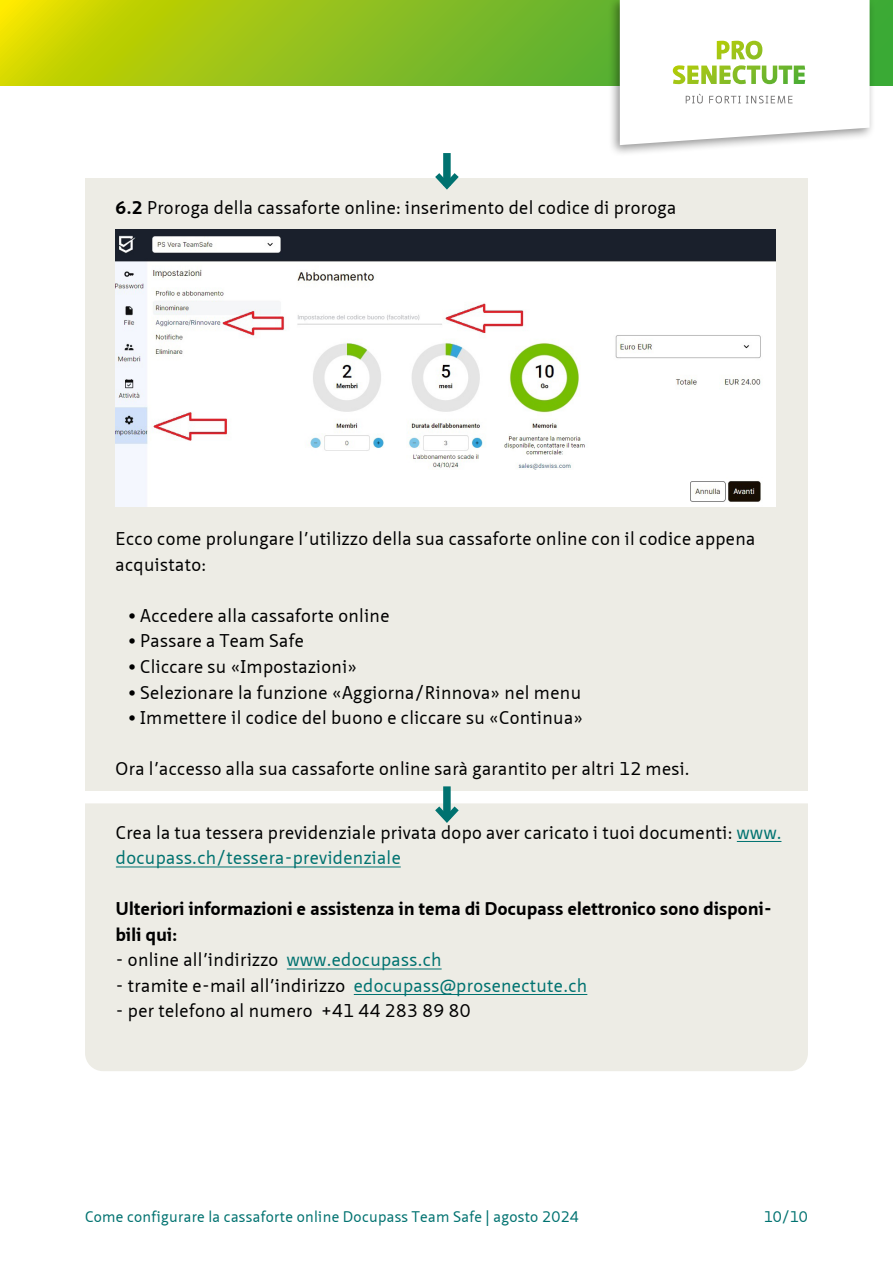
<style>
.page{position:relative;width:893px;height:1263px;background:#fff}
.page>*{position:absolute;margin:0;border:0;box-sizing:border-box;transform-origin:0 0}
.t1{font:18px/25.5px "Neue Sans Pro";letter-spacing:.02em;color:#000}
.t2{font:700 18px/25.5px "Neue Sans Pro";letter-spacing:.02em;color:#000}
.t3{font:15px "Neue Sans Pro";letter-spacing:.02em;color:#007270}
.s1{font-weight:700}
.s2{color:#007270}
</style>
<div class="page">
<svg style="left:0;top:0;width:893px;height:85px;background:#95c21a"></svg>
<div style="left:608px;top:0;width:268px;height:157px;background:#000;opacity:.43"></div>
<svg style="left:620px;top:0;width:250px;height:145px"></svg>
<div style="left:85px;top:803px;width:723px;height:268px;background:#edece5"></div>
<hr style="left:737px;top:841px;width:44px;height:1px;background:#007270">
<hr style="left:116px;top:866px;width:285px;height:1px;background:#007270">
<hr style="left:287px;top:968px;width:155px;height:1px;background:#007270">
<hr style="left:354px;top:994px;width:233px;height:1px;background:#007270">
<div style="left:85px;top:179px;width:723px;height:612px;background:#edece5"></div>
<div style="left:443px;top:153px;width:8px;height:32px;background:#007270"></div>
<svg style="left:429px;top:167px;width:36px;height:23px"></svg>
<img style="left:116px;top:229px;width:660px;height:277px">
<div style="left:443px;top:786px;width:8px;height:33px;background:#007270"></div>
<svg style="left:429px;top:800px;width:36px;height:27px"></svg>
<p class="t1" style="left:116px;top:195px;width:562px"><span class="s1">6.2</span> Proroga della cassaforte online: inserimento del codice di proroga</p>
<p class="t1" style="left:116px;top:526px;width:641px">Ecco come prolungare l’utilizzo della sua cassaforte online con il codice appena acquistato:</p>
<p class="t1" style="left:128px;top:603px;width:263px"><span class="s1">•</span> Accedere alla cassaforte online</p>
<p class="t1" style="left:128px;top:628px;width:177px"><span class="s1">•</span> Passare a Team Safe</p>
<p class="t1" style="left:128px;top:654px;width:230px"><span class="s1">•</span> Cliccare su «Impostazioni»</p>
<p class="t1" style="left:128px;top:679px;width:454px"><span class="s1">•</span> Selezionare la funzione «Aggiorna/Rinnova» nel menu</p>
<p class="t1" style="left:128px;top:705px;width:456px"><span class="s1">•</span> Immettere il codice del buono e cliccare su «Continua»</p>
<p class="t1" style="left:116px;top:756px;width:575px">Ora l’accesso alla sua cassaforte online sarà garantito per altri 12 mesi.</p>
<p class="t1" style="left:116px;top:819px;width:667px">Crea la tua tessera previdenziale privata dopo aver caricato i tuoi documenti: <span class="s2">www. docupass.ch/tessera-previdenziale</span></p>
<p class="t2" style="left:116px;top:896px;width:657px">Ulteriori informazioni e assistenza in tema di Docupass elettronico sono disponi&shy;bili qui:</p>
<p class="t1" style="left:116px;top:947px;width:327px">- online all’indirizzo <span class="s2">www.edocupass.ch</span></p>
<p class="t1" style="left:116px;top:972px;width:473px">- tramite e-mail all’indirizzo <span class="s2">edocupass@prosenectute.ch</span></p>
<p class="t1" style="left:116px;top:998px;width:356px">- per telefono al numero +41 44 283 89 80</p>
<p class="t3" style="left:85px;top:1207px;width:495px">Come configurare la cassaforte online Docupass Team Safe | agosto 2024</p>
<p class="t3" style="left:764px;top:1207px;width:46px">10/10</p>
</div>
